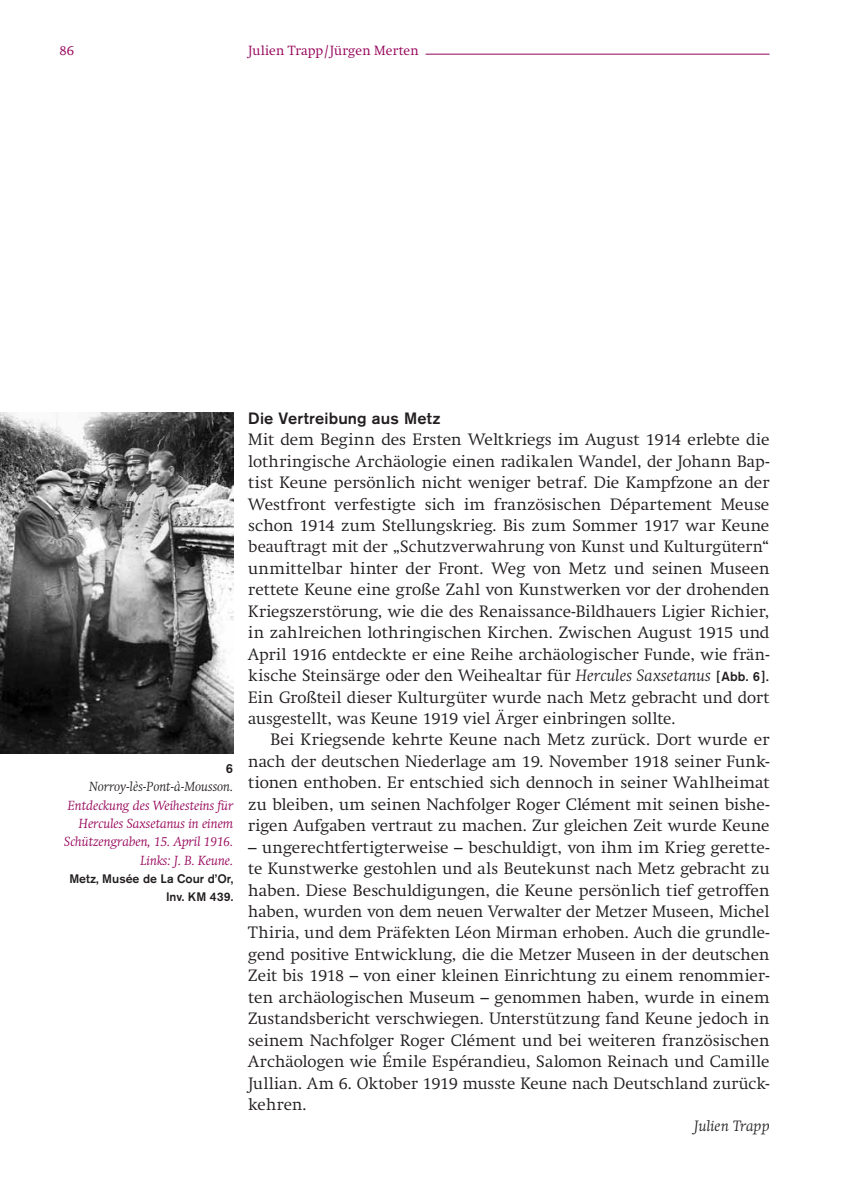
<style>
.page{position:relative;width:844px;height:1191px;background:#fff}
.page>*{position:absolute;margin:0;border:0;box-sizing:border-box;transform-origin:0 0}
._6B_Fließtext{font:300 16.28px/21.3px "Swift";letter-spacing:.005em;color:#231f20;text-align:justify}
._8_Zwischenüberschri{font:500 16.28px "Akzidenz Grotesk Std";letter-spacing:.01em;color:#231f20}
._6B_Fließtext-2{font:italic 300 14.88px "Swift";letter-spacing:.005em;color:#231f20}
._14_BU_-_Beschreibun{font:italic 300 13.12px/18.4px "Swift";color:#950058;text-align:right}
.t1{font:300 13.12px "Swift";letter-spacing:.01em;color:#950058}
._13_BU_-_Ort{font:italic 300 13.12px "Swift";color:#231f20}
._12_BU_-_Nummer{font:500 13.12px "Akzidenz Grotesk Std";color:#231f20}
._15_BU_-_Extra{font:500 12.25px/18.4px "Akzidenz Grotesk Std";color:#231f20;text-align:right}
.s1{font-style:italic}
.s2{font-family:"Akzidenz Grotesk Std";font-weight:500;font-size:13.12px}
</style>
<div class="page">
<hr style="left:425px;top:54px;width:344px;height:1px;background:#950058">
<img style="left:0;top:412px;width:233px;height:341px">
<p class="t1" style="left:60px;top:42px;width:16px">86</p>
<p class="t1" style="left:248px;top:42px;width:172px">Julien Trapp/Jürgen Merten</p>
<p class="_12_BU_-_Nummer" style="left:226px;top:760px;width:9px">6</p>
<p class="_13_BU_-_Ort" style="left:89px;top:779px;width:146px">Norroy-lès-Pont-à-Mousson.</p>
<p class="_14_BU_-_Beschreibun" style="left:64px;top:796px;width:170px">Entdeckung des Weihesteins für<br>Hercules Saxsetanus in einem<br>Schützengraben, 15. April 1916.<br>Links: J. B. Keune.</p>
<p class="_15_BU_-_Extra" style="left:69px;top:869px;width:165px">Metz, Musée de La Cour d’Or,<br>Inv. KM 439.</p>
<p class="_8_Zwischenüberschri" style="left:248px;top:408px;width:194px">Die Vertreibung aus Metz</p>
<p class="_6B_Fließtext" style="left:248px;top:429px;width:522px">Mit dem Beginn des Ersten Weltkriegs im August 1914 erlebte die lothringische Archäologie einen radikalen Wandel, der Johann Bap&shy;tist Keune persönlich nicht weniger betraf. Die Kampfzone an der Westfront verfestigte sich im französischen Département Meuse schon 1914 zum Stellungskrieg. Bis zum Sommer 1917 war Keune beauftragt mit der „Schutzverwahrung von Kunst und Kulturgütern“ unmittelbar hinter der Front. Weg von Metz und seinen Museen rettete Keune eine große Zahl von Kunstwerken vor der drohenden Kriegszerstörung, wie die des Renaissance-Bildhauers Ligier Richier, in zahlreichen lothringischen Kirchen. Zwischen August 1915 und April 1916 entdeckte er eine Reihe archäologischer Funde, wie frän&shy;kische Steinsärge oder den Weihealtar für <span class="s1">Hercules Saxsetanus</span> <span class="s2">[Abb. 6]</span>.<br>Ein Großteil dieser Kulturgüter wurde nach Metz gebracht und dort ausgestellt, was Keune 1919 viel Ärger einbringen sollte.</p>
<p class="_6B_Fließtext" style="left:248px;top:729px;width:522px;text-indent:22px">Bei Kriegsende kehrte Keune nach Metz zurück. Dort wurde er nach der deutschen Niederlage am 19. November 1918 seiner Funk&shy;tionen enthoben. Er entschied sich dennoch in seiner Wahlheimat zu bleiben, um seinen Nachfolger Roger Clément mit seinen bishe&shy;rigen Aufgaben vertraut zu machen. Zur gleichen Zeit wurde Keune</p>
<p class="_6B_Fließtext" style="left:248px;top:836px;width:522px">– ungerechtfertigterweise – beschuldigt, von ihm im Krieg gerette&shy;te Kunstwerke gestohlen und als Beutekunst nach Metz gebracht zu haben. Diese Beschuldigungen, die Keune persönlich tief getroffen haben, wurden von dem neuen Verwalter der Metzer Museen, Michel Thiria, und dem Präfekten Léon Mirman erhoben. Auch die grundle&shy;gend positive Entwicklung, die die Metzer Museen in der deutschen Zeit bis 1918 – von einer kleinen Einrichtung zu einem renommier&shy;ten archäologischen Museum – genommen haben, wurde in einem Zustandsbericht verschwiegen. Unterstützung fand Keune jedoch in seinem Nachfolger Roger Clément und bei weiteren französischen Archäologen wie Émile Espérandieu, Salomon Reinach und Camille Jullian. Am 6. Oktober 1919 musste Keune nach Deutschland zurück&shy;kehren.</p>
<p class="_6B_Fließtext-2" style="left:694px;top:1117px;width:77px">Julien Trapp</p>
</div>
